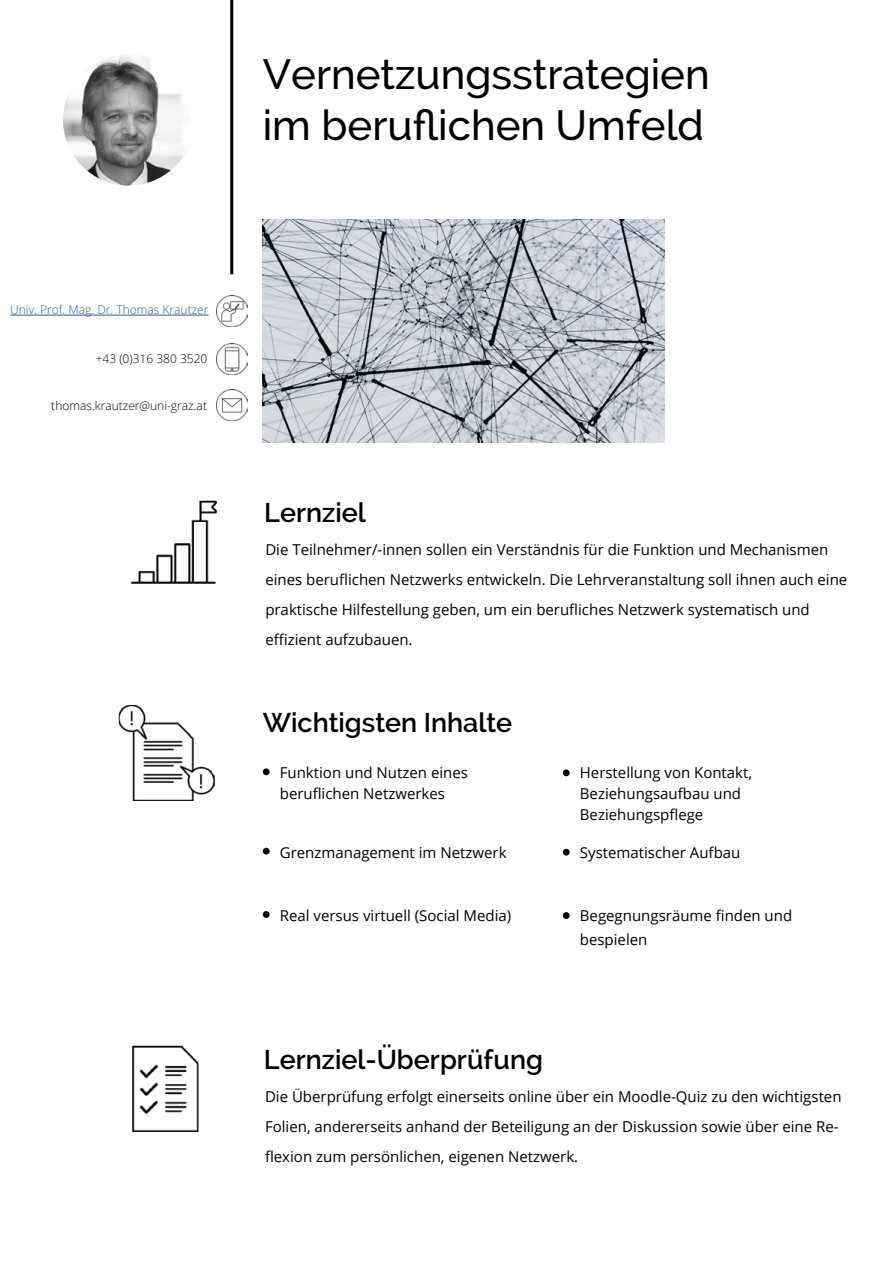
<style>
.page{position:relative;width:893px;height:1263px;background:#fff}
.page>*{position:absolute;margin:0;border:0;box-sizing:border-box;transform-origin:0 0}
.t1{font:500 42px/50.4px "Raleway";color:#000}
.t2{font:600 27px "Raleway";color:#000}
.t3{font:15px/30px "Open Sans";color:#000}
.t4{font:300 12px "Open Sans";color:#000}
.t5{font:300 12px "Open Sans";color:#275b9b}
</style>
<div class="page">
<hr style="left:230px;top:0;width:3px;height:274px;background:#000">
<div style="left:263px;top:768px;width:7px;height:7px;border:2px solid #000;border-radius:50%"></div>
<div style="left:563px;top:769px;width:7px;height:7px;border:2px solid #000;border-radius:50%"></div>
<div style="left:263px;top:848px;width:7px;height:6px;border:2px solid #000;border-radius:50%"></div>
<div style="left:563px;top:849px;width:7px;height:6px;border:2px solid #000;border-radius:50%"></div>
<div style="left:263px;top:911px;width:7px;height:7px;border:2px solid #000;border-radius:50%"></div>
<div style="left:563px;top:912px;width:7px;height:7px;border:2px solid #000;border-radius:50%"></div>
<hr style="left:10px;top:315px;width:198px;height:1px;background:#275b9b">
<img style="left:263px;top:219px;width:401px;height:223px">
<img style="left:63px;top:55px;width:126px;height:131px">
<img style="left:130px;top:500px;width:88px;height:84px">
<img style="left:119px;top:705px;width:96px;height:96px">
<img style="left:132px;top:1045px;width:67px;height:86px">
<img style="left:217px;top:344px;width:31px;height:30px">
<img style="left:217px;top:390px;width:31px;height:31px">
<img style="left:216px;top:295px;width:31px;height:31px">
<h1 class="t1" style="left:263px;top:49px;width:448px">Vernetzungsstrategien im beruflichen Umfeld</h1>
<p class="t5" style="left:10px;top:302px;width:200px">Univ. Prof. Mag. Dr. Thomas Krautzer</p>
<p class="t4" style="left:96px;top:350px;width:113px">+43 (0)316 380 3520</p>
<p class="t4" style="left:51px;top:397px;width:157px">thomas.krautzer@uni-graz.at</p>
<h2 class="t2" style="left:264px;top:497px;width:103px">Lernziel</h2>
<p class="t3" style="left:265px;top:535px;width:583px">Die Teilnehmer/-innen sollen ein Verständnis für die Funktion und Mechanismen eines beruflichen Netzwerks entwickeln. Die Lehrveranstaltung soll ihnen auch eine praktische Hilfestellung geben, um ein berufliches Netzwerk systematisch und effizient aufzubauen.</p>
<h2 class="t2" style="left:263px;top:706px;width:251px">Wichtigsten Inhalte</h2>
<p class="t3" style="left:280px;top:762px;width:190px;line-height:21px">Funktion und Nutzen eines beruflichen Netzwerkes</p>
<p class="t3" style="left:580px;top:762px;width:174px;line-height:21px">Herstellung von Kontakt,<br>Beziehungsaufbau und<br>Beziehungspflege</p>
<p class="t3" style="left:280px;top:837px;width:228px">Grenzmanagement im Netzwerk</p>
<p class="t3" style="left:580px;top:837px;width:162px">Systematischer Aufbau</p>
<p class="t3" style="left:280px;top:900px;width:233px">Real versus virtuell (Social Media)</p>
<p class="t3" style="left:580px;top:903px;width:214px;line-height:24px">Begegnungsräume finden und bespielen</p>
<h2 class="t2" style="left:264px;top:1044px;width:281px">Lernziel-Überprüfung</h2>
<p class="t3" style="left:265px;top:1081px;width:578px">Die Überprüfung erfolgt einerseits online über ein Moodle-Quiz zu den wichtigsten<br>Folien, andererseits anhand der Beteiligung an der Diskussion sowie über eine Re&shy;flexion zum persönlichen, eigenen Netzwerk.</p>
</div>
